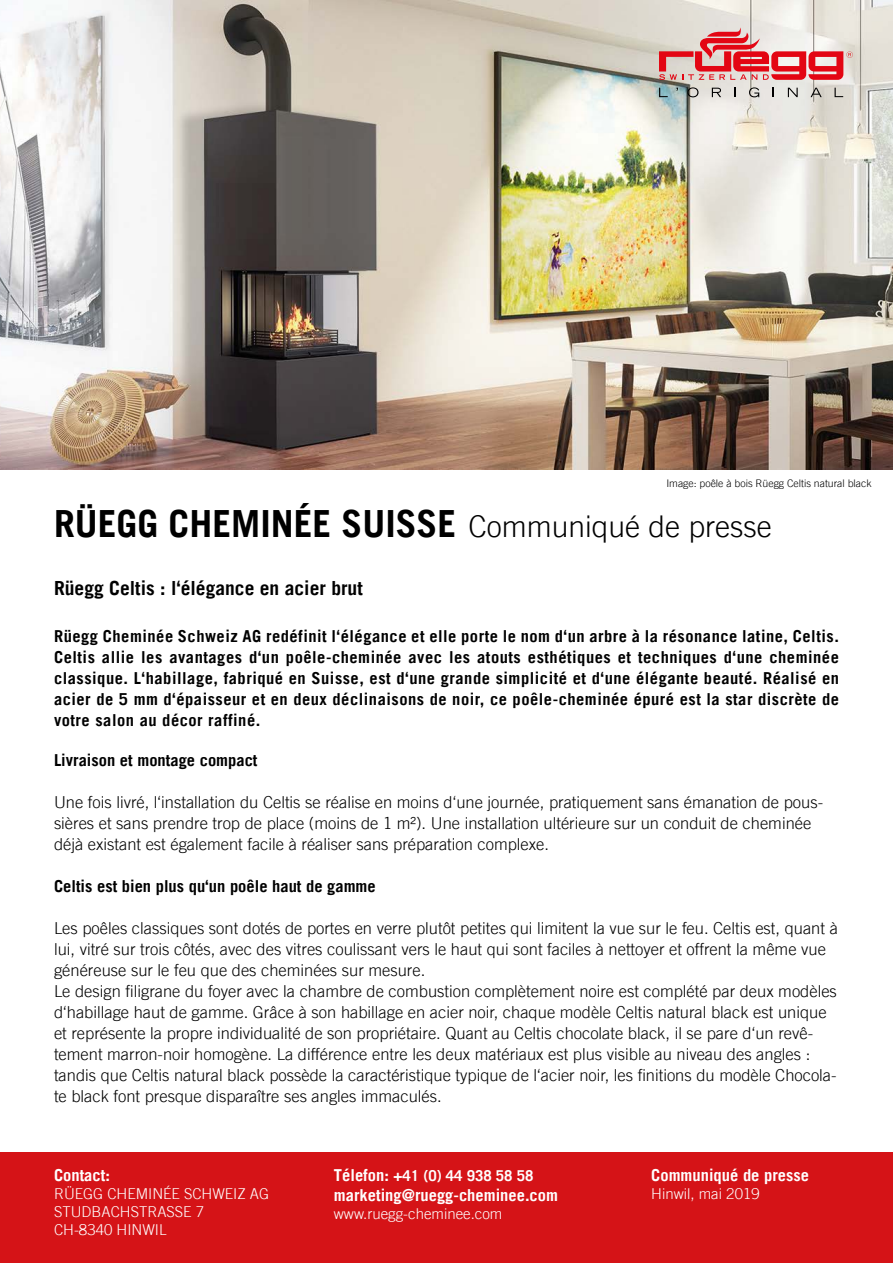
<style>
.page{position:relative;width:893px;height:1263px;background:#fff}
.page>*{position:absolute;margin:0;border:0;box-sizing:border-box;transform-origin:0 0}
.t1{font:700 37.5px "Trade Gothic LT";color:#000}
.t2{font:700 19.5px "Trade Gothic LT";color:#000}
.t3{font:300 16.5px/21px "Trade Gothic LT";color:#000}
.t4{font:700 16.5px/21px "Trade Gothic LT";color:#000;text-align:justify}
.t5{font:700 16.5px "Trade Gothic LT";color:#fff}
.t6{font:300 15px/18px "Trade Gothic LT";color:#fff}
.t7{font:700 15px "Trade Gothic LT";color:#fff}
.t8{font:300 10.5px "Trade Gothic LT";color:#000}
.s1{font-weight:300;font-size:30px}
.s2{font-size:16.5px}
</style>
<div class="page">
<img style="left:0;top:0;width:893px;height:469px">
<div style="left:0;top:1152px;width:893px;height:111px;background:#d51317"></div>
<svg style="left:659px;top:88px;width:9px;height:9px"></svg>
<svg style="left:687px;top:87px;width:11px;height:10px"></svg>
<svg style="left:712px;top:88px;width:9px;height:9px"></svg>
<svg style="left:749px;top:87px;width:10px;height:10px"></svg>
<svg style="left:788px;top:88px;width:10px;height:9px"></svg>
<svg style="left:810px;top:88px;width:12px;height:9px"></svg>
<svg style="left:834px;top:88px;width:9px;height:9px"></svg>
<svg style="left:659px;top:27px;width:194px;height:53px;background:#e49696"></svg>
<p class="t8" style="left:666px;top:477px;width:207px">Image: poêle à bois Rüegg Celtis natural black</p>
<h1 class="t1" style="left:54px;top:500px;width:719px">RÜEGG CHEMINÉE SUISSE <span class="s1">Communiqué de presse</span></h1>
<p class="t2" style="left:54px;top:576px;width:310px">Rüegg Celtis : l‘élégance en acier brut</p>
<p class="t4" style="left:54px;top:626px;width:787px">Rüegg Cheminée Schweiz AG redéfinit l‘élégance et elle porte le nom d‘un arbre à la résonance latine, Celtis.<br>Celtis allie les avantages d‘un poêle-cheminée avec les atouts esthétiques et techniques d‘une cheminée classique. L‘habillage, fabriqué en Suisse, est d‘une grande simplicité et d‘une élégante beauté. Réalisé en acier de 5 mm d‘épaisseur et en deux déclinaisons de noir, ce poêle-cheminée épuré est la star discrète de votre salon au décor raffiné.</p>
<p class="t4" style="left:54px;top:749px;width:205px">Livraison et montage compact</p>
<p class="t3" style="left:54px;top:791px;width:771px">Une fois livré, l‘installation du Celtis se réalise en moins d‘une journée, pratiquement sans émanation de pous&shy;sières et sans prendre trop de place (moins de 1 m²). Une installation ultérieure sur un conduit de cheminée déjà existant est également facile à réaliser sans préparation complexe.</p>
<p class="t4" style="left:54px;top:875px;width:323px">Celtis est bien plus qu‘un poêle haut de gamme</p>
<p class="t3" style="left:54px;top:917px;width:785px">Les poêles classiques sont dotés de portes en verre plutôt petites qui limitent la vue sur le feu. Celtis est, quant à lui, vitré sur trois côtés, avec des vitres coulissant vers le haut qui sont faciles à nettoyer et offrent la même vue généreuse sur le feu que des cheminées sur mesure.<br>Le design filigrane du foyer avec la chambre de combustion complètement noire est complété par deux modèles d‘habillage haut de gamme. Grâce à son habillage en acier noir, chaque modèle Celtis natural black est unique et représente la propre individualité de son propriétaire. Quant au Celtis chocolate black, il se pare d‘un revê&shy;tement marron-noir homogène. La différence entre les deux matériaux est plus visible au niveau des angles : tandis que Celtis natural black possède la caractéristique typique de l‘acier noir, les finitions du modèle Chocola&shy;te black font presque disparaître ses angles immaculés.</p>
<p class="t5" style="left:54px;top:1165px;width:57px">Contact:</p>
<p class="t6" style="left:54px;top:1185px;width:217px">RÜEGG CHEMINÉE SCHWEIZ AG<br>STUDBACHSTRASSE 7<br>CH-8340 HINWIL</p>
<p class="t7" style="left:334px;top:1167px;width:201px"><span class="s2">Télefon:</span> +41 (0) 44 938 58 58</p>
<p class="t5" style="left:334px;top:1185px;width:226px">marketing@ruegg-cheminee.com</p>
<p class="t6" style="left:334px;top:1204px;width:170px">www.ruegg-cheminee.com</p>
<p class="t5" style="left:651px;top:1165px;width:159px">Communiqué de presse</p>
<p class="t6" style="left:651px;top:1185px;width:110px">Hinwil, mai 2019</p>
</div>
